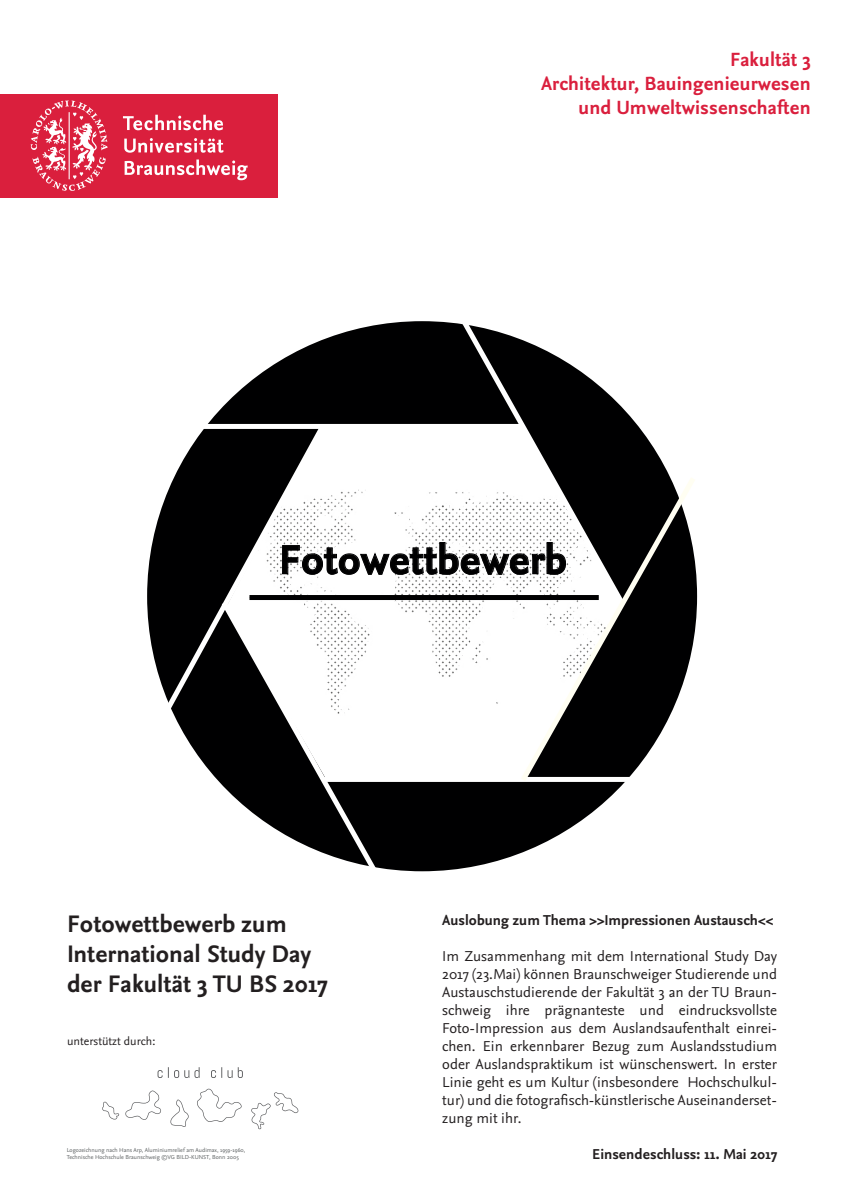
<style>
.page{position:relative;width:842px;height:1191px;background:#fff}
.page>*{position:absolute;margin:0;border:0;box-sizing:border-box;transform-origin:0 0}
.t1{font:700 42.8px "Nexus Sans Pro";color:#000001}
.t2{font:700 25px/30px "Nexus Sans Pro";color:#231f20}
.t3{font:700 20px/24px "Nexus Sans Pro";letter-spacing:.005em;color:#da1f3d;text-align:right}
.t4{font:15px/18px "Nexus Sans Pro";color:#231f20;text-align:justify}
.t5{font:700 15px "Nexus Sans Pro";color:#231f20}
.t6{font:12px "Nexus Sans Pro";color:#231f20}
.t7{font:6px/7.2px "Nexus Sans Pro";color:#5d6162}
</style>
<div class="page">
<div style="left:147px;top:321px;width:550px;height:550px;background:#000001;border-radius:50%"></div>
<div style="left:330px;top:429px;width:186px;height:348px;background:#fff"></div>
<div style="left:330px;top:480px;width:186px;height:245px;background:#fff"></div>
<div style="left:174px;top:424px;width:349px;height:5px;background:#fff"></div>
<svg style="left:147px;top:418px;width:183px;height:335px"></svg>
<svg style="left:217px;top:596px;width:175px;height:274px"></svg>
<div style="left:324px;top:777px;width:337px;height:5px;background:#fff"></div>
<svg style="left:435px;top:321px;width:194px;height:289px"></svg>
<svg style="left:516px;top:472px;width:182px;height:314px"></svg>
<svg style="left:102px;top:1067px;width:196px;height:62px"></svg>
<div style="left:0;top:94px;width:278px;height:103px;background:#da1f3d"></div>
<svg style="left:31px;top:100px;width:77px;height:91px"></svg>
<svg style="left:123px;top:115px;width:100px;height:15px"></svg>
<svg style="left:124px;top:138px;width:99px;height:15px"></svg>
<svg style="left:125px;top:159px;width:123px;height:21px"></svg>
<div style="left:249px;top:595px;width:350px;height:5px;background:#000001"></div>
<svg style="left:282px;top:541px;width:284px;height:34px;background:#cfcfcf"></svg>
<h3 class="t3" style="left:541px;top:46px;width:271px">Fakultät 3<br>Architektur, Bauingenieurwesen und Umweltwissenschaften</h3>
<h1 class="t1" style="left:279px;top:527px;width:289px">Fotowettbewerb</h1>
<h2 class="t2" style="left:67px;top:907px;width:262px">Fotowettbewerb zum<br>International Study Day der Fakultät 3 TU BS 2017</h2>
<p class="t5" style="left:442px;top:908px;width:332px">Auslobung zum Thema &gt;&gt;Impressionen Austausch&lt;&lt;</p>
<p class="t4" style="left:442px;top:946px;width:336px">Im Zusammenhang mit dem International Study Day 2017 (23.Mai) können Braunschweiger Studierende und Austauschstudierende der Fakultät 3 an der TU Braun&shy;schweig ihre prägnanteste und eindrucksvollste Foto-Impression aus dem Auslandsaufenthalt einrei&shy;chen. Ein erkennbarer Bezug zum Auslandsstudium oder Auslandspraktikum ist wünschenswert. In erster Linie geht es um Kultur (insbesondere Hochschulkul&shy;tur) und die fotografisch-künstlerische Auseinanderset&shy;zung mit ihr.</p>
<p class="t5" style="left:592px;top:1142px;width:186px">Einsendeschluss: 11. Mai 2017</p>
<p class="t6" style="left:67px;top:1032px;width:90px">unterstützt durch:</p>
<p class="t7" style="left:67px;top:1145px;width:180px">Logozeichnung nach Hans Arp, Aluminiumrelief am Audimax, 1959-1960,<br>Technische Hochschule Braunschweig ©VG BILD-KUNST, Bonn 2005</p>
</div>
